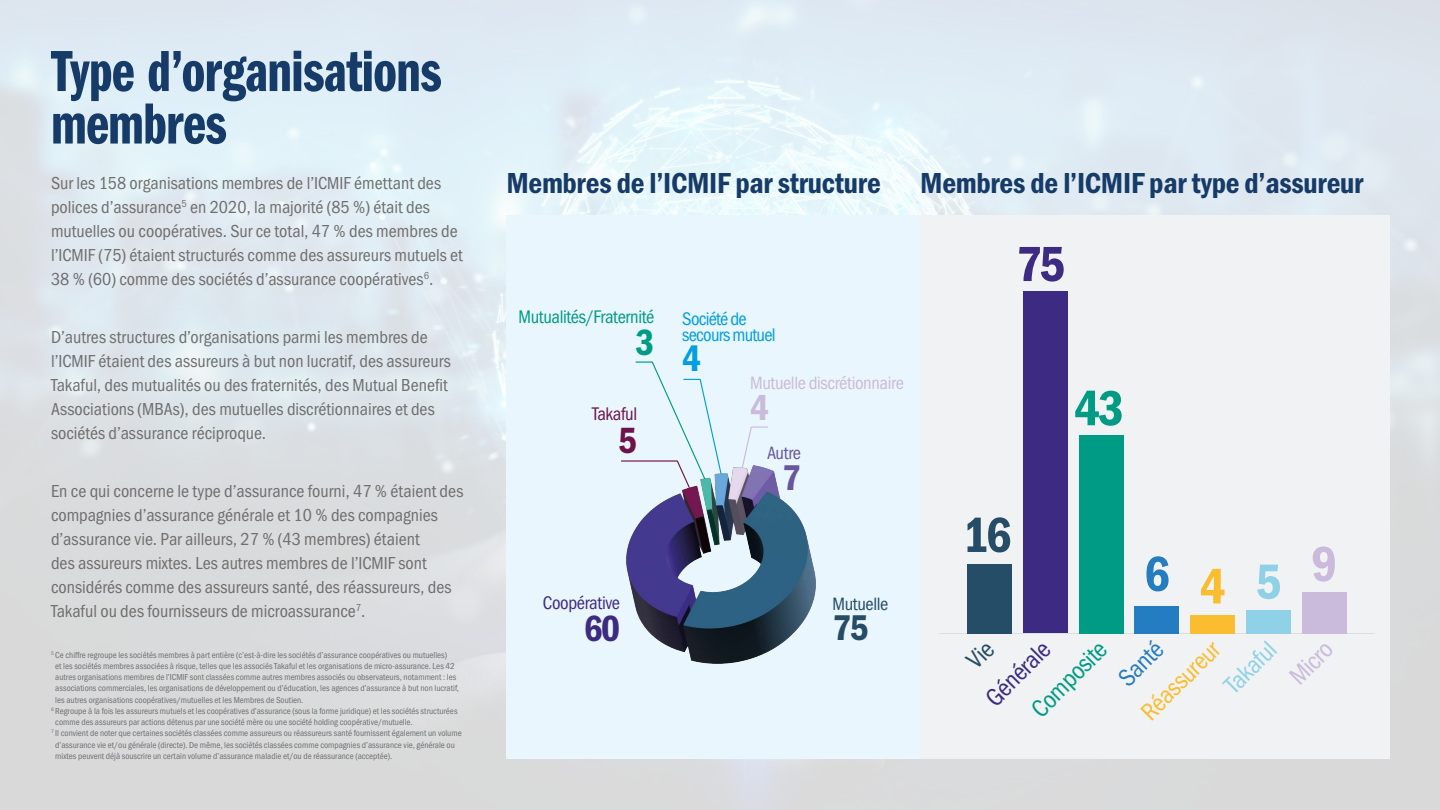
<style>
.page{position:relative;width:1440px;height:810px;background:#fff}
.page>*{position:absolute;margin:0;border:0;box-sizing:border-box;transform-origin:0 0}
.t1{font:60px/52.5px "Franklin Gothic URW Com Dem";letter-spacing:-.01em;color:#163b69}
.t2{font:51.15px "Franklin Gothic URW Con Dem";color:#254d67}
.t3{font:51.15px "Franklin Gothic URW Con Dem";color:#3d2b83}
.t4{font:51.15px "Franklin Gothic URW Con Dem";color:#009b85}
.t5{font:51.15px "Franklin Gothic URW Con Dem";color:#8fd2e7}
.t6{font:51.15px "Franklin Gothic URW Con Dem";color:#247cc1}
.t7{font:51.15px "Franklin Gothic URW Con Dem";color:#fbbd30}
.t8{font:37.8px "Franklin Gothic URW Con Dem";color:#3d2b83}
.t9{font:37.8px "Franklin Gothic URW Con Dem";color:#009b85}
.t10{font:37.8px "Franklin Gothic URW Con Dem";color:#6e134a}
.t11{font:37.8px "Franklin Gothic URW Con Dem";color:#009fe3}
.t12{font:37.05px "Franklin Gothic URW Con Dem";color:#254d67}
.t13{font:37.05px "Franklin Gothic URW Con Dem";color:#cabbdc}
.t14{font:37.05px "Franklin Gothic URW Con Dem";color:#6755a0}
.t15{font:30px "Franklin Gothic URW Con Dem";letter-spacing:-.01em;color:#163b69}
.t16{font:25.58px "Franklin Gothic URW Con Boo";color:#fbbd30}
.t17{font:25.58px "Franklin Gothic URW Con Boo";color:#009b85}
.t18{font:25.58px "Franklin Gothic URW Con Boo";color:#3d2b83}
.t19{font:25.58px "Franklin Gothic URW Con Boo";color:#8fd2e7}
.t20{font:25.58px "Franklin Gothic URW Con Boo";color:#247cc1}
.t21{font:25.58px "Franklin Gothic URW Con Boo";color:#cabbdc}
.t22{font:18.9px/16.2px "Franklin Gothic URW Con Boo";letter-spacing:-.04em;color:#009fe3}
.t23{font:18.9px "Franklin Gothic URW Con Boo";letter-spacing:-.02em;color:#009b85}
.t24{font:18.9px "Franklin Gothic URW Con Boo";letter-spacing:-.02em;color:#3d2b83}
.t25{font:18.9px "Franklin Gothic URW Con Boo";letter-spacing:-.02em;color:#6e134a}
.t26{font:18.52px "Franklin Gothic URW Con Boo";letter-spacing:-.02em;color:#cabbdc}
.t27{font:18.52px "Franklin Gothic URW Con Boo";letter-spacing:-.02em;color:#254d67}
.t28{font:18.52px "Franklin Gothic URW Con Boo";letter-spacing:-.015em;color:#6755a0}
.t29{font:18px/24px "Franklin Gothic URW Con Boo";color:#706f6f}
.t30{font:9px "Franklin Gothic URW Con Boo";color:#6d6f71}
</style>
<div class="page">
<div style="left:506px;top:216px;width:414px;height:543px;background:#eaf6fe"></div>
<svg style="left:742px;top:426px;width:26px;height:39px"></svg>
<svg style="left:621px;top:361px;width:99px;height:104px"></svg>
<img style="left:626px;top:465px;width:190px;height:198px">
<div style="left:920px;top:216px;width:470px;height:543px;background:#f1f2f3"></div>
<div style="left:1302px;top:592px;width:45px;height:41px;background:#cabbdc"></div>
<div style="left:1246px;top:610px;width:45px;height:23px;background:#8fd2e7"></div>
<div style="left:1190px;top:615px;width:45px;height:18px;background:#fbbd30"></div>
<div style="left:1135px;top:606px;width:44px;height:27px;background:#247cc1"></div>
<div style="left:1079px;top:435px;width:44px;height:198px;background:#009b85"></div>
<div style="left:1023px;top:292px;width:45px;height:341px;background:#3d2b83"></div>
<div style="left:967px;top:564px;width:45px;height:69px;background:#254d67"></div>
<h1 class="t1" style="left:51px;top:41px;width:392px">Type d’organisations membres</h1>
<p class="t29" style="left:51px;top:171px;width:413px">Sur les 158 organisations membres de l’ICMIF émettant des polices d’assurance<sup>5</sup> en 2020, la majorité (85 %) était des mutuelles ou coopératives. Sur ce total, 47 % des membres de l’ICMIF (75) étaient structurés comme des assureurs mutuels et 38 % (60) comme des sociétés d’assurance coopératives<sup>6</sup>.</p>
<p class="t29" style="left:51px;top:325px;width:401px">D’autres structures d’organisations parmi les membres de l’ICMIF étaient des assureurs à but non lucratif, des assureurs Takaful, des mutualités ou des fraternités, des Mutual Benefit Associations (MBAs), des mutuelles discrétionnaires et des sociétés d’assurance réciproque.</p>
<p class="t29" style="left:51px;top:479px;width:414px">En ce qui concerne le type d’assurance fourni, 47 % étaient des compagnies d’assurance générale et 10 % des compagnies d’assurance vie. Par ailleurs, 27 % (43 membres) étaient<br>des assureurs mixtes. Les autres membres de l’ICMIF sont considérés comme des assureurs santé, des réassureurs, des Takaful ou des fournisseurs de microassurance<sup>7</sup>.</p>
<p class="t30" style="left:51px;top:649px;width:398px"><sup>5</sup> Ce chiffre regroupe les sociétés membres à part entière (c’est-à-dire les sociétés d’assurance coopératives ou mutuelles)</p>
<p class="t30" style="left:55px;top:660px;width:401px">et les sociétés membres associées à risque, telles que les associés Takaful et les organisations de micro-assurance. Les 42</p>
<p class="t30" style="left:55px;top:672px;width:403px">autres organisations membres de l’ICMIF sont classées comme autres membres associés ou observateurs, notamment : les</p>
<p class="t30" style="left:55px;top:683px;width:405px">associations commerciales, les organisations de développement ou d’éducation, les agences d’assurance à but non lucratif,</p>
<p class="t30" style="left:55px;top:694px;width:250px">les autres organisations coopératives/mutuelles et les Membres de Soutien.</p>
<p class="t30" style="left:51px;top:705px;width:408px"><sup>6</sup> Regroupe à la fois les assureurs mutuels et les coopératives d’assurance (sous la forme juridique) et les sociétés structurées</p>
<p class="t30" style="left:55px;top:717px;width:359px">comme des assureurs par actions détenus par une société mère ou une société holding coopérative/mutuelle.</p>
<p class="t30" style="left:51px;top:728px;width:412px"><sup>7</sup> Il convient de noter que certaines sociétés classées comme assureurs ou réassureurs santé fournissent également un volume</p>
<p class="t30" style="left:55px;top:739px;width:401px">d’assurance vie et/ou générale (directe). De même, les sociétés classées comme compagnies d’assurance vie, générale ou</p>
<p class="t30" style="left:55px;top:750px;width:339px">mixtes peuvent déjà souscrire un certain volume d’assurance maladie et/ou de réassurance (acceptée).</p>
<h3 class="t15" style="left:506px;top:163px;width:376px">Membres de l’ICMIF par structure</h3>
<h3 class="t15" style="left:920px;top:163px;width:445px">Membres de l’ICMIF par type d’assureur</h3>
<h3 class="t23" style="left:519px;top:305px;width:137px">Mutualités/Fraternité</h3>
<h3 class="t9" style="left:635px;top:318px;width:20px">3</h3>
<h3 class="t25" style="left:592px;top:402px;width:47px">Takaful</h3>
<h3 class="t10" style="left:618px;top:415px;width:20px">5</h3>
<h3 class="t22" style="left:682px;top:310px;width:95px">Société de secours mutuel</h3>
<h3 class="t11" style="left:682px;top:333px;width:20px">4</h3>
<h3 class="t26" style="left:750px;top:372px;width:155px">Mutuelle discrétionnaire</h3>
<h3 class="t13" style="left:750px;top:382px;width:20px">4</h3>
<h3 class="t28" style="left:767px;top:442px;width:36px">Autre</h3>
<h3 class="t14" style="left:782px;top:452px;width:20px">7</h3>
<h3 class="t24" style="left:543px;top:592px;width:79px">Coopérative</h3>
<h3 class="t8" style="left:584px;top:603px;width:38px">60</h3>
<h3 class="t27" style="left:833px;top:592px;width:57px">Mutuelle</h3>
<h3 class="t12" style="left:833px;top:603px;width:38px">75</h3>
<h2 class="t3" style="left:1016px;top:230px;width:51px">75</h2>
<h2 class="t2" style="left:962px;top:501px;width:51px">16</h2>
<h2 class="t4" style="left:1074px;top:374px;width:52px">43</h2>
<h2 class="t6" style="left:1144px;top:540px;width:28px">6</h2>
<h2 class="t5" style="left:1256px;top:547px;width:83px">5 <sup>9</sup></h2>
<h2 class="t7" style="left:1200px;top:552px;width:28px">4</h2>
<h3 class="t17" style="left:1024px;top:701px;width:97px;rotate:-45deg">Composite</h3>
<h3 class="t20" style="left:1111px;top:671px;width:54px;rotate:-45deg">Santé</h3>
<h3 class="t16" style="left:1134px;top:704px;width:101px;rotate:-45deg">Réassureur</h3>
<h3 class="t19" style="left:1217px;top:678px;width:64px;rotate:-45deg">Takaful</h3>
<h3 class="t21" style="left:1283px;top:669px;width:51px;rotate:-45deg">Micro</h3>
<h3 class="t18" style="left:979px;top:691px;width:82px;rotate:-45deg">Générale</h3>
</div>
